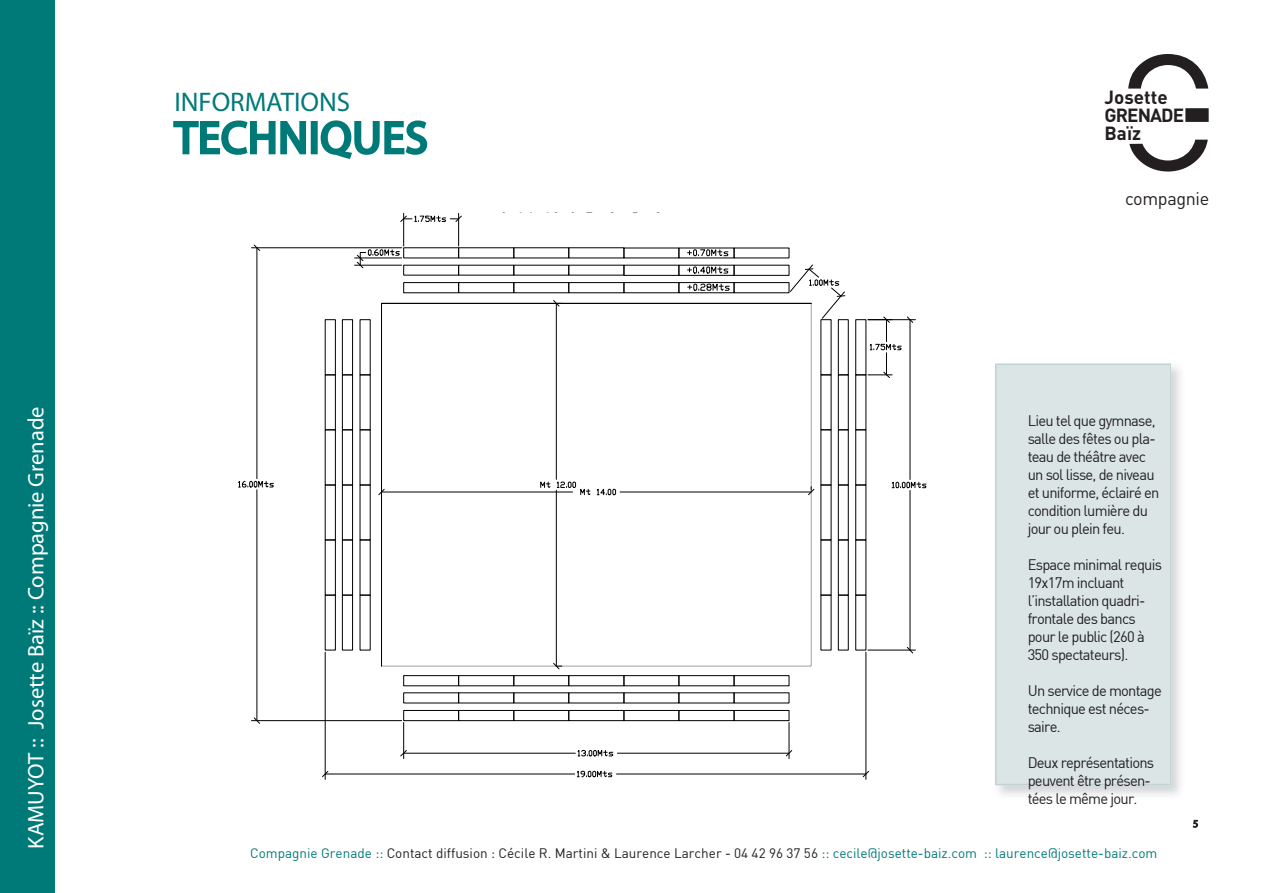
<style>
.page{position:relative;width:1263px;height:893px;background:#fff}
.page>*{position:absolute;margin:0;border:0;box-sizing:border-box;transform-origin:0 0}
.t1{font:45px "Myriad Pro";letter-spacing:.02em;color:#007a78}
.t2{font:27px "Myriad Pro";color:#007a78}
.t3{font:22.5px "Myriad Pro";color:#fff}
.t4{font:700 18.9px/17.9px "DIN";color:#231f20}
.t5{font:18px "DIN";letter-spacing:-.02em;color:#231f20}
.t6{font:15px/18px "DIN";letter-spacing:-.05em;color:#231f20}
.t7{font:13.5px "DIN";color:#007a78}
.s1{color:#231f20}
</style>
<div class="page">
<div style="left:0;top:0;width:54px;height:893px;background:#007a78"></div>
<svg style="left:1129px;top:140px;width:79px;height:32px"></svg>
<svg style="left:1185px;top:108px;width:24px;height:14px"></svg>
<svg style="left:1128px;top:54px;width:80px;height:35px"></svg>
<svg style="left:1192px;top:820px;width:6px;height:8px"></svg>
<div style="left:995px;top:364px;width:176px;height:421px;background:#dbe5e5"></div>
<svg style="left:173px;top:120px;width:134px;height:35px"></svg>
<div style="left:311px;top:121px;width:7px;height:33px;border:3px solid #007a78"></div>
<svg style="left:320px;top:120px;width:108px;height:39px"></svg>
<svg style="left:238px;top:213px;width:689px;height:567px"></svg>
<h3 class="t3" style="left:22px;top:849px;width:444px;rotate:-90deg">KAMUYOT :: Josette Baïz :: Compagnie Grenade</h3>
<h2 class="t2" style="left:174px;top:85px;width:177px">INFORMATIONS</h2>
<h1 class="t1" style="left:175px;top:110px;width:254px">TECHNIQUES</h1>
<p class="t4" style="left:1104px;top:88px;width:81px">Josette<br>GRENADE<br>Baïz</p>
<p class="t5" style="left:1125px;top:187px;width:86px">compagnie</p>
<p class="t6" style="left:1028px;top:411px;width:133px">Lieu tel que gymnase, salle des fêtes ou pla&shy;teau de théâtre avec un sol lisse, de niveau et uniforme, éclairé en condition lumière du jour ou plein feu.</p>
<p class="t6" style="left:1028px;top:555px;width:136px">Espace minimal requis<br>19x17m incluant l’installation quadri&shy;frontale des bancs pour le public (260 à<br>350 spectateurs).</p>
<p class="t6" style="left:1028px;top:681px;width:136px">Un service de montage technique est néces&shy;saire.</p>
<p class="t6" style="left:1028px;top:753px;width:128px">Deux représentations peuvent être présen&shy;tées le même jour.</p>
<p class="t7" style="left:250px;top:845px;width:909px">Compagnie Grenade :: <span class="s1">Contact diffusion : Cécile R. Martini &amp; Laurence Larcher - 04 42 96 37 56</span> :: cecile@josette-baiz.com :: laurence@josette-baiz.com</p>
</div>
